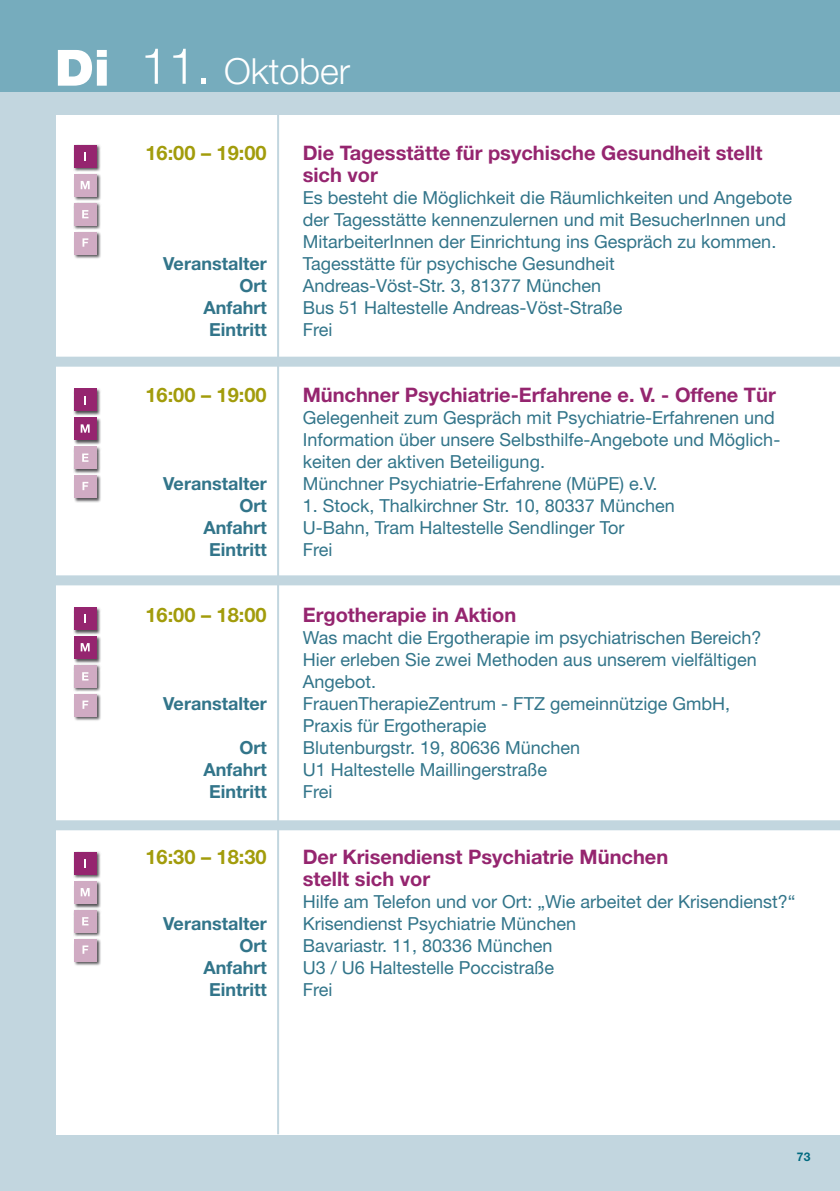
<style>
.page{position:relative;width:840px;height:1191px;background:#fff}
.page>*{position:absolute;margin:0;border:0;box-sizing:border-box;transform-origin:0 0}
.t1{font:300 36px "Helvetica Neue";color:#fff}
.t2{font:700 20px/22px "Helvetica Neue";color:#95256f}
.t3{font:700 20px "Helvetica Neue";color:#a29c0b}
.t4{font:18px/22px "Helvetica Neue";color:#32758a}
.t5{font:700 18px/22px "Helvetica Neue";color:#32758a;text-align:right}
.t6{font:700 12px "Helvetica Neue";color:#006a80}
.s1{font-weight:900;font-size:50px}
.s2{font-size:50px}
</style>
<div class="page">
<div style="left:0;top:0;width:839px;height:1191px;background:#76acbd"></div>
<div style="left:0;top:93px;width:839px;height:1098px;background:#c2d6df"></div>
<div style="left:57px;top:116px;width:782px;height:1018px;background:#fff"></div>
<hr style="left:277px;top:102px;width:2px;height:1032px;background:#c2d6df">
<div style="left:23px;top:357px;width:816px;height:10px;background:#c2d6df"></div>
<div style="left:23px;top:575px;width:816px;height:10px;background:#c2d6df"></div>
<div style="left:23px;top:820px;width:816px;height:10px;background:#c2d6df"></div>
<div style="left:73px;top:388px;width:28px;height:28px;background:#1a171c;opacity:.75"></div>
<div style="left:74px;top:388px;width:22px;height:23px;background:#95256f"></div>
<svg style="left:84px;top:396px;width:2px;height:8px"></svg>
<div style="left:73px;top:417px;width:28px;height:28px;background:#1a171c;opacity:.75"></div>
<div style="left:74px;top:417px;width:22px;height:23px;background:#95256f"></div>
<svg style="left:81px;top:424px;width:9px;height:9px"></svg>
<div style="left:73px;top:446px;width:28px;height:28px;background:#1a171c;opacity:.75"></div>
<div style="left:74px;top:446px;width:22px;height:23px;background:#d0abc3"></div>
<svg style="left:82px;top:453px;width:6px;height:9px"></svg>
<div style="left:73px;top:474px;width:28px;height:28px;background:#1a171c;opacity:.75"></div>
<div style="left:74px;top:475px;width:22px;height:23px;background:#d0abc3"></div>
<svg style="left:82px;top:482px;width:6px;height:8px"></svg>
<div style="left:73px;top:606px;width:28px;height:29px;background:#1a171c;opacity:.75"></div>
<div style="left:74px;top:607px;width:22px;height:23px;background:#95256f"></div>
<svg style="left:84px;top:614px;width:2px;height:9px"></svg>
<div style="left:73px;top:635px;width:28px;height:28px;background:#1a171c;opacity:.75"></div>
<div style="left:74px;top:636px;width:22px;height:23px;background:#95256f"></div>
<svg style="left:81px;top:643px;width:9px;height:8px"></svg>
<div style="left:73px;top:664px;width:28px;height:28px;background:#1a171c;opacity:.75"></div>
<div style="left:74px;top:665px;width:22px;height:23px;background:#d0abc3"></div>
<svg style="left:82px;top:672px;width:6px;height:8px"></svg>
<div style="left:73px;top:693px;width:28px;height:28px;background:#1a171c;opacity:.75"></div>
<div style="left:74px;top:694px;width:22px;height:22px;background:#d0abc3"></div>
<svg style="left:82px;top:700px;width:6px;height:9px"></svg>
<div style="left:73px;top:851px;width:28px;height:28px;background:#1a171c;opacity:.75"></div>
<div style="left:74px;top:852px;width:22px;height:23px;background:#95256f"></div>
<svg style="left:84px;top:859px;width:2px;height:8px"></svg>
<div style="left:73px;top:880px;width:28px;height:28px;background:#1a171c;opacity:.75"></div>
<div style="left:74px;top:881px;width:22px;height:22px;background:#d0abc3"></div>
<svg style="left:81px;top:888px;width:9px;height:8px"></svg>
<div style="left:73px;top:909px;width:28px;height:28px;background:#1a171c;opacity:.75"></div>
<div style="left:74px;top:910px;width:22px;height:22px;background:#d0abc3"></div>
<svg style="left:82px;top:917px;width:6px;height:8px"></svg>
<div style="left:73px;top:938px;width:28px;height:28px;background:#1a171c;opacity:.75"></div>
<div style="left:74px;top:939px;width:22px;height:22px;background:#d0abc3"></div>
<svg style="left:82px;top:945px;width:6px;height:8px"></svg>
<div style="left:73px;top:144px;width:28px;height:29px;background:#1a171c;opacity:.75"></div>
<div style="left:74px;top:145px;width:22px;height:23px;background:#95256f"></div>
<svg style="left:84px;top:152px;width:2px;height:9px"></svg>
<div style="left:73px;top:173px;width:28px;height:28px;background:#1a171c;opacity:.75"></div>
<div style="left:74px;top:174px;width:22px;height:23px;background:#d0abc3"></div>
<svg style="left:81px;top:181px;width:9px;height:8px"></svg>
<div style="left:73px;top:202px;width:28px;height:28px;background:#1a171c;opacity:.75"></div>
<div style="left:74px;top:203px;width:22px;height:23px;background:#d0abc3"></div>
<svg style="left:82px;top:210px;width:6px;height:8px"></svg>
<div style="left:73px;top:231px;width:28px;height:28px;background:#1a171c;opacity:.75"></div>
<div style="left:74px;top:232px;width:22px;height:22px;background:#d0abc3"></div>
<svg style="left:82px;top:238px;width:6px;height:9px"></svg>
<h1 class="t1" style="left:55px;top:49px;width:296px"><span class="s1">Di</span> <span class="s2">11.</span> Oktober</h1>
<p class="t3" style="left:145px;top:140px;width:123px">16:00 – 19:00</p>
<p class="t5" style="left:163px;top:252px;width:105px">Veranstalter<br>Ort<br>Anfahrt<br>Eintritt</p>
<p class="t3" style="left:145px;top:382px;width:123px">16:00 – 19:00</p>
<p class="t5" style="left:163px;top:472px;width:105px">Veranstalter<br>Ort<br>Anfahrt<br>Eintritt</p>
<p class="t3" style="left:145px;top:602px;width:123px">16:00 – 18:00</p>
<p class="t5" style="left:163px;top:692px;width:105px">Veranstalter</p>
<p class="t5" style="left:203px;top:736px;width:65px">Ort<br>Anfahrt<br>Eintritt</p>
<p class="t3" style="left:145px;top:844px;width:123px">16:30 – 18:30</p>
<p class="t5" style="left:163px;top:912px;width:105px">Veranstalter<br>Ort<br>Anfahrt<br>Eintritt</p>
<p class="t2" style="left:302px;top:141px;width:461px">Die Tagesstätte für psychische Gesundheit stellt sich vor</p>
<p class="t4" style="left:302px;top:186px;width:490px">Es besteht die Möglichkeit die Räumlichkeiten und Angebote der Tagesstätte kennenzulernen und mit BesucherInnen und MitarbeiterInnen der Einrichtung ins Gespräch zu kommen.<br>Tagesstätte für psychische Gesundheit<br>Andreas-Vöst-Str. 3, 81377 München<br>Bus 51 Haltestelle Andreas-Vöst-Straße<br>Frei</p>
<p class="t2" style="left:302px;top:383px;width:474px">Münchner Psychiatrie-Erfahrene e. V. - Offene Tür</p>
<p class="t4" style="left:302px;top:406px;width:479px">Gelegenheit zum Gespräch mit Psychiatrie-Erfahrenen und Information über unsere Selbsthilfe-Angebote und Möglich&shy;keiten der aktiven Beteiligung.<br>Münchner Psychiatrie-Erfahrene (MüPE) e.V.</p>
<p class="t4" style="left:302px;top:494px;width:373px">1. Stock, Thalkirchner Str. 10, 80337 München<br>U-Bahn, Tram Haltestelle Sendlinger Tor<br>Frei</p>
<p class="t2" style="left:302px;top:603px;width:215px">Ergotherapie in Aktion</p>
<p class="t4" style="left:302px;top:626px;width:460px">Was macht die Ergotherapie im psychiatrischen Bereich?<br>Hier erleben Sie zwei Methoden aus unserem vielfältigen Angebot.<br>FrauenTherapieZentrum - FTZ gemeinnützige GmbH, Praxis für Ergotherapie<br>Blutenburgstr. 19, 80636 München<br>U1 Haltestelle Maillingerstraße<br>Frei</p>
<p class="t2" style="left:302px;top:845px;width:367px">Der Krisendienst Psychiatrie München stellt sich vor</p>
<p class="t4" style="left:302px;top:890px;width:494px">Hilfe am Telefon und vor Ort: „Wie arbeitet der Krisendienst?“ Krisendienst Psychiatrie München<br>Bavariastr. 11, 80336 München<br>U3 / U6 Haltestelle Poccistraße<br>Frei</p>
<p class="t6" style="left:796px;top:1149px;width:15px">73</p>
</div>
